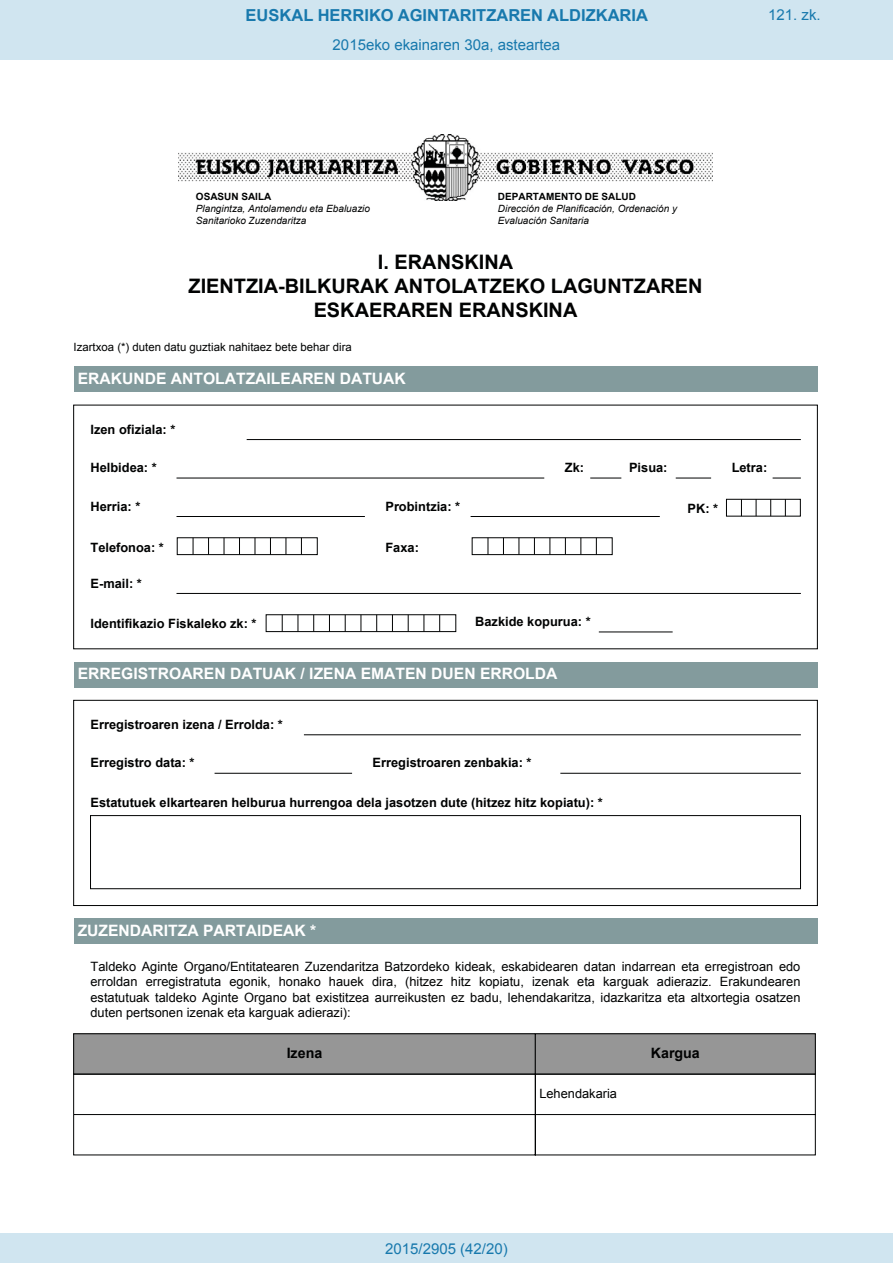
<style>
.page{position:relative;width:893px;height:1263px;background:#fff}
.page>*{position:absolute;margin:0;border:0;box-sizing:border-box;transform-origin:0 0}
.t1{font:700 19.95px/24px "Arial";color:#010202;text-align:center}
.t2{font:700 16.5px "Arial";color:#1879ad}
.t3{font:700 15.6px "Arial";color:#fff}
.Paginacion_Centro{font:15px "Arial";color:#1879ad}
.t4{font:700 14.25px "Arial";color:#010202}
.t5{font:12.75px/15.5px "Arial";color:#010202;text-align:justify}
.t6{font:700 12.75px "Arial";color:#010202}
.t7{font:11.4px "Arial";color:#010202}
.t8{font:italic 9.9px/12px "Arial";color:#010202}
.s1{font-weight:700;font-style:normal}
</style>
<div class="page">
<img style="left:178px;top:135px;width:534px;height:66px">
<div style="left:74px;top:367px;width:743px;height:25px;background:#839b9d"></div>
<hr style="left:247px;top:439px;width:554px;height:1px;background:#010202">
<svg style="left:773px;top:478px;width:28px;height:1px"></svg>
<hr style="left:676px;top:478px;width:35px;height:1px;background:#010202">
<hr style="left:590px;top:478px;width:31px;height:1px;background:#010202">
<hr style="left:176px;top:478px;width:368px;height:1px;background:#010202">
<hr style="left:176px;top:516px;width:189px;height:1px;background:#010202">
<hr style="left:471px;top:516px;width:189px;height:1px;background:#010202">
<div style="left:726px;top:499px;width:75px;height:17px;border:1px solid #010202"></div>
<svg style="left:741px;top:499px;width:1px;height:17px"></svg>
<svg style="left:756px;top:499px;width:1px;height:17px"></svg>
<svg style="left:770px;top:499px;width:1px;height:17px"></svg>
<svg style="left:785px;top:499px;width:1px;height:17px"></svg>
<div style="left:177px;top:537px;width:141px;height:18px;border:1px solid #010202"></div>
<svg style="left:193px;top:538px;width:1px;height:17px"></svg>
<svg style="left:208px;top:538px;width:1px;height:17px"></svg>
<svg style="left:224px;top:538px;width:1px;height:17px"></svg>
<svg style="left:239px;top:538px;width:1px;height:17px"></svg>
<svg style="left:255px;top:538px;width:1px;height:17px"></svg>
<svg style="left:270px;top:538px;width:1px;height:17px"></svg>
<svg style="left:286px;top:538px;width:1px;height:17px"></svg>
<svg style="left:301px;top:538px;width:1px;height:17px"></svg>
<div style="left:472px;top:537px;width:141px;height:18px;border:1px solid #010202"></div>
<svg style="left:488px;top:538px;width:1px;height:17px"></svg>
<svg style="left:503px;top:538px;width:1px;height:17px"></svg>
<svg style="left:519px;top:538px;width:1px;height:17px"></svg>
<svg style="left:534px;top:538px;width:1px;height:17px"></svg>
<svg style="left:550px;top:538px;width:1px;height:17px"></svg>
<svg style="left:565px;top:538px;width:1px;height:17px"></svg>
<svg style="left:580px;top:538px;width:1px;height:17px"></svg>
<svg style="left:596px;top:538px;width:1px;height:17px"></svg>
<hr style="left:176px;top:593px;width:625px;height:1px;background:#010202">
<div style="left:266px;top:614px;width:190px;height:18px;border:1px solid #010202"></div>
<svg style="left:282px;top:615px;width:1px;height:17px"></svg>
<svg style="left:298px;top:615px;width:1px;height:17px"></svg>
<svg style="left:313px;top:615px;width:1px;height:17px"></svg>
<svg style="left:329px;top:615px;width:1px;height:17px"></svg>
<svg style="left:345px;top:615px;width:1px;height:17px"></svg>
<svg style="left:361px;top:615px;width:1px;height:17px"></svg>
<svg style="left:376px;top:615px;width:1px;height:17px"></svg>
<svg style="left:392px;top:615px;width:1px;height:17px"></svg>
<svg style="left:408px;top:615px;width:1px;height:17px"></svg>
<svg style="left:424px;top:615px;width:1px;height:17px"></svg>
<svg style="left:439px;top:615px;width:1px;height:17px"></svg>
<hr style="left:599px;top:632px;width:74px;height:1px;background:#010202">
<div style="left:74px;top:662px;width:743px;height:25px;background:#839b9d"></div>
<svg style="left:73px;top:700px;width:745px;height:206px"></svg>
<hr style="left:560px;top:773px;width:241px;height:1px;background:#010202">
<hr style="left:215px;top:773px;width:137px;height:1px;background:#010202">
<hr style="left:304px;top:734px;width:497px;height:1px;background:#010202">
<div style="left:74px;top:918px;width:743px;height:26px;background:#839b9d"></div>
<div style="left:74px;top:1034px;width:461px;height:40px;background:#969696"></div>
<div style="left:73px;top:1033px;width:463px;height:41px;border:1px solid #010202"></div>
<div style="left:535px;top:1034px;width:280px;height:40px;background:#969696"></div>
<div style="left:535px;top:1033px;width:281px;height:41px;border:1px solid #010202"></div>
<div style="left:73px;top:1074px;width:463px;height:41px;border:1px solid #010202"></div>
<div style="left:535px;top:1074px;width:281px;height:41px;border:1px solid #010202"></div>
<svg style="left:73px;top:1114px;width:743px;height:42px"></svg>
<div style="left:0;top:0;width:893px;height:60px;background:#d0e5f0"></div>
<div style="left:0;top:1233px;width:893px;height:30px;background:#d0e5f0"></div>
<p class="t2" style="left:246px;top:4px;width:404px">EUSKAL HERRIKO AGINTARITZAREN ALDIZKARIA</p>
<p class="Paginacion_Centro" style="left:768px;top:5px;width:54px">121. zk.</p>
<p class="Paginacion_Centro" style="left:333px;top:35px;width:229px">2015eko ekainaren 30a, asteartea</p>
<p class="t8" style="left:196px;top:191px;width:176px"><span class="s1">OSASUN SAILA<br></span>Plangintza, Antolamendu eta Ebaluazio<br>Sanitarioko Zuzendaritza</p>
<p class="t8" style="left:498px;top:191px;width:181px"><span class="s1">DEPARTAMENTO DE SALUD<br></span>Dirección de Planificación, Ordenación y<br>Evaluación Sanitaria</p>
<p class="t1" style="left:188px;top:250px;width:516px">I. ERANSKINA<br>ZIENTZIA-BILKURAK ANTOLATZEKO LAGUNTZAREN<br>ESKAERAREN ERANSKINA</p>
<p class="t7" style="left:74px;top:339px;width:280px">Izartxoa (*) duten datu guztiak nahitaez bete behar dira</p>
<p class="t3" style="left:78px;top:368px;width:330px">ERAKUNDE ANTOLATZAILEAREN DATUAK</p>
<p class="t6" style="left:91px;top:421px;width:86px">Izen ofiziala: *</p>
<p class="t6" style="left:91px;top:459px;width:68px">Helbidea: *</p>
<p class="t6" style="left:565px;top:459px;width:21px">Zk:</p>
<p class="t6" style="left:629px;top:459px;width:40px">Pisua:</p>
<p class="t6" style="left:732px;top:459px;width:37px">Letra:</p>
<p class="t6" style="left:91px;top:498px;width:51px">Herria: *</p>
<p class="t6" style="left:385px;top:498px;width:76px">Probintzia: *</p>
<p class="t6" style="left:688px;top:500px;width:32px">PK: *</p>
<p class="t6" style="left:91px;top:538px;width:75px">Telefonoa: *</p>
<p class="t6" style="left:385px;top:538px;width:35px">Faxa:</p>
<p class="t6" style="left:91px;top:575px;width:53px">E-mail: *</p>
<p class="t6" style="left:91px;top:615px;width:168px">Identifikazio Fiskaleko zk: *</p>
<p class="t6" style="left:475px;top:613px;width:117px">Bazkide kopurua: *</p>
<p class="t3" style="left:78px;top:663px;width:481px">ERREGISTROAREN DATUAK / IZENA EMATEN DUEN ERROLDA</p>
<p class="t6" style="left:91px;top:716px;width:194px">Erregistroaren izena / Errolda: *</p>
<p class="t6" style="left:91px;top:754px;width:106px">Erregistro data: *</p>
<p class="t6" style="left:373px;top:754px;width:160px">Erregistroaren zenbakia: *</p>
<p class="t6" style="left:91px;top:794px;width:514px">Estatutuek elkartearen helburua hurrengoa dela jasotzen dute (hitzez hitz kopiatu): *</p>
<p class="t3" style="left:78px;top:920px;width:240px">ZUZENDARITZA PARTAIDEAK *</p>
<p class="t5" style="left:91px;top:959px;width:711px">Taldeko Aginte Organo/Entitatearen Zuzendaritza Batzordeko kideak, eskabidearen datan indarrean eta erregistroan edo erroldan erregistratuta egonik, honako hauek dira, (hitzez hitz kopiatu, izenak eta karguak adieraziz. Erakundearen estatutuak taldeko Aginte Organo bat existitzea aurreikusten ez badu, lehendakaritza, idazkaritza eta altxortegia osatzen duten pertsonen izenak eta karguak adierazi):</p>
<p class="t4" style="left:287px;top:1043px;width:37px">Izena</p>
<p class="t4" style="left:651px;top:1043px;width:51px">Kargua</p>
<p class="t5" style="left:539px;top:1086px;width:79px">Lehendakaria</p>
<p class="Paginacion_Centro" style="left:385px;top:1238px;width:124px">2015/2905 (42/20)</p>
</div>
